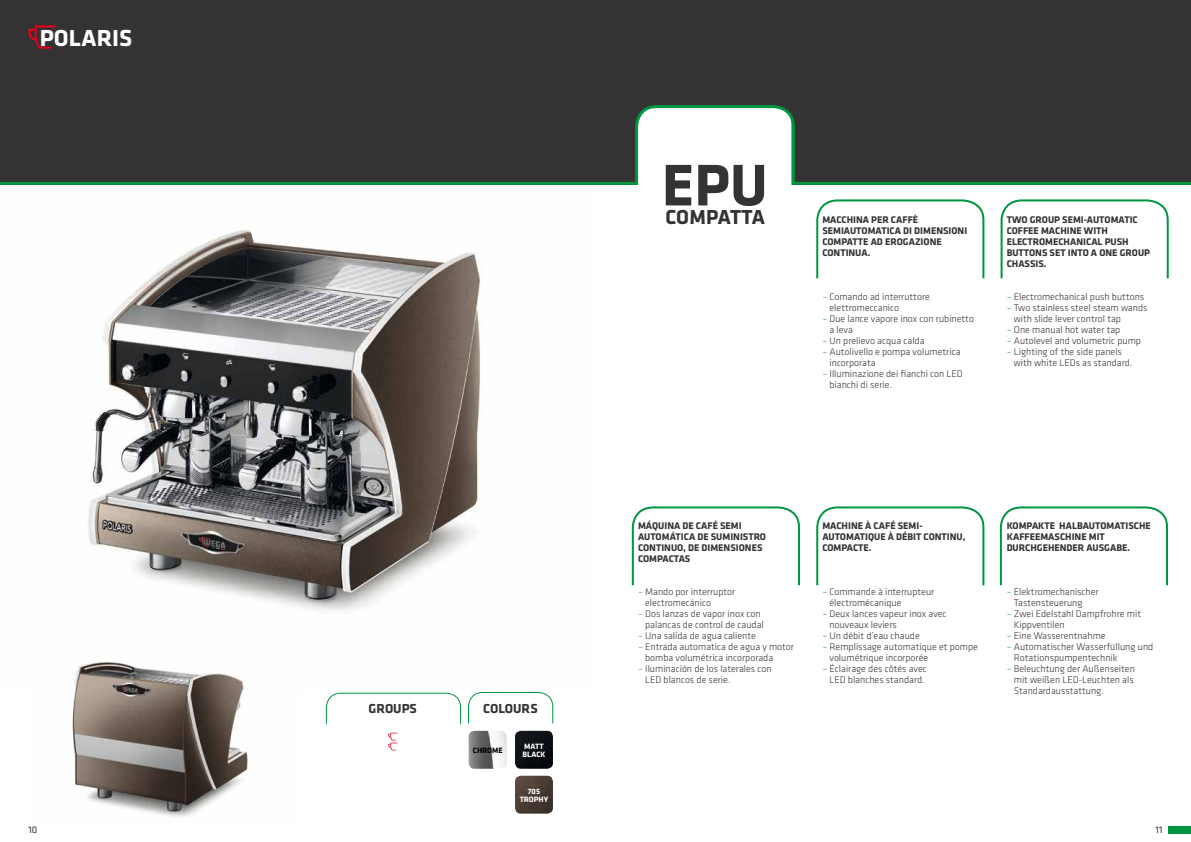
<style>
.page{position:relative;width:1191px;height:842px;background:#fff}
.page>*{position:absolute;margin:0;border:0;box-sizing:border-box;transform-origin:0 0}
.t1{font:700 60.9px "Klavika";color:#343233}
.t2{font:700 24.1px "Klavika";color:#fff}
.t3{font:700 21px "Klavika";letter-spacing:-.005em;color:#343233}
.t4{font:700 13.5px "Klavika";color:#343233}
.t5{font:300 10px/11px "Klavika";color:#343233}
.t6{font:700 10px/11px "Klavika";color:#343233}
.t7{font:10px "Klavika";color:#343233}
.t8{font:700 8px/8px "Klavika";color:#fff}
.t9{font:700 8px "Klavika";color:#000}
.s1{color:#00953f}
</style>
<div class="page">
<img style="left:88px;top:229px;width:393px;height:381px">
<img style="left:72px;top:662px;width:179px;height:155px">
<div style="left:0;top:0;width:1191px;height:184px;background:#343233"></div>
<div style="left:1168px;top:826px;width:23px;height:7px;background:#00953f"></div>
<svg style="left:0;top:105px;width:1191px;height:80px"></svg>
<svg style="left:816px;top:199px;width:169px;height:80px"></svg>
<svg style="left:816px;top:506px;width:169px;height:80px"></svg>
<svg style="left:631px;top:506px;width:169px;height:80px"></svg>
<svg style="left:1000px;top:199px;width:169px;height:80px"></svg>
<svg style="left:999px;top:506px;width:169px;height:80px"></svg>
<svg style="left:28px;top:25px;width:28px;height:24px"></svg>
<img style="left:515px;top:776px;width:38px;height:38px">
<svg style="left:468px;top:692px;width:86px;height:32px"></svg>
<img style="left:468px;top:731px;width:38px;height:38px">
<img style="left:515px;top:731px;width:38px;height:38px">
<svg style="left:325px;top:692px;width:136px;height:33px"></svg>
<svg style="left:388px;top:733px;width:9px;height:17px"></svg>
<h2 class="t2" style="left:40px;top:20px;width:94px">POLARIS</h2>
<h3 class="t4" style="left:369px;top:699px;width:50px">GROUPS</h3>
<h3 class="t4" style="left:483px;top:698px;width:56px">COLOURS</h3>
<p class="t9" style="left:473px;top:744px;width:31px">CHROME</p>
<p class="t8" style="left:522px;top:742px;width:24px">MATT<br>BLACK</p>
<p class="t8" style="left:520px;top:787px;width:30px;text-align:center">705<br>TROPHY</p>
<h1 class="t1" style="left:662px;top:141px;width:107px">EPU</h1>
<h3 class="t3" style="left:665px;top:202px;width:101px">COMPATTA</h3>
<p class="t6" style="left:822px;top:214px;width:146px">MACCHINA PER CAFFÈ<br>SEMIAUTOMATICA DI DIMENSIONI<br>COMPATTE AD EROGAZIONE<br>CONTINUA.</p>
<p class="t5" style="left:829px;top:291px;width:102px;text-indent:-7px"><span class="s1">–</span> Comando ad interruttore elettromeccanico</p>
<p class="t5" style="left:829px;top:313px;width:146px;text-indent:-7px"><span class="s1">–</span> Due lance vapore inox con rubinetto a leva</p>
<p class="t5" style="left:822px;top:335px;width:104px"><span class="s1">–</span> Un prelievo acqua calda</p>
<p class="t5" style="left:829px;top:346px;width:133px;text-indent:-7px"><span class="s1">–</span> Autolivello e pompa volumetrica incorporata</p>
<p class="t5" style="left:829px;top:368px;width:135px;text-indent:-7px"><span class="s1">–</span> Illuminazione dei fianchi con LED bianchi di serie.</p>
<p class="t6" style="left:1006px;top:214px;width:145px">TWO GROUP SEMI-AUTOMATIC<br>COFFEE MACHINE WITH<br>ELECTROMECHANICAL PUSH<br>BUTTONS SET INTO A ONE GROUP<br>CHASSIS.</p>
<p class="t5" style="left:1006px;top:291px;width:139px"><span class="s1">–</span> Electromechanical push buttons</p>
<p class="t5" style="left:1013px;top:302px;width:135px;text-indent:-7px"><span class="s1">–</span> Two stainless steel steam wands with slide lever control tap</p>
<p class="t5" style="left:1006px;top:324px;width:115px"><span class="s1">–</span> One manual hot water tap</p>
<p class="t5" style="left:1006px;top:335px;width:136px"><span class="s1">–</span> Autolevel and volumetric pump</p>
<p class="t5" style="left:1013px;top:346px;width:120px;text-indent:-7px"><span class="s1">–</span> Lighting of the side panels with white LEDs as standard.</p>
<p class="t6" style="left:638px;top:520px;width:130px">MÁQUINA DE CAFÉ SEMI<br>AUTOMÁTICA DE SUMINISTRO<br>CONTINUO, DE DIMENSIONES<br>COMPACTAS</p>
<p class="t5" style="left:645px;top:586px;width:92px;text-indent:-7px"><span class="s1">–</span> Mando por interruptor electromecánico</p>
<p class="t5" style="left:645px;top:608px;width:120px;text-indent:-7px"><span class="s1">–</span> Dos lanzas de vapor inox con palancas de control de caudal</p>
<p class="t5" style="left:638px;top:630px;width:119px"><span class="s1">–</span> Una salida de agua caliente</p>
<p class="t5" style="left:645px;top:641px;width:150px;text-indent:-7px"><span class="s1">–</span> Entrada automatica de agua y motor bomba volumétrica incorporada</p>
<p class="t5" style="left:645px;top:663px;width:128px;text-indent:-7px"><span class="s1">–</span> Iluminación de los laterales con<br>LED blancos de serie.</p>
<p class="t6" style="left:822px;top:520px;width:145px">MACHINE À CAFÉ SEMI-<br>AUTOMATIQUE À DÉBIT CONTINU,<br>COMPACTE.</p>
<p class="t5" style="left:829px;top:586px;width:106px;text-indent:-7px"><span class="s1">–</span> Commande à interrupteur électromécanique</p>
<p class="t5" style="left:829px;top:608px;width:119px;text-indent:-7px"><span class="s1">–</span> Deux lances vapeur inox avec nouveaux leviers</p>
<p class="t5" style="left:822px;top:630px;width:99px"><span class="s1">–</span> Un débit d’eau chaude</p>
<p class="t5" style="left:829px;top:641px;width:150px;text-indent:-7px"><span class="s1">–</span> Remplissage automatique et pompe volumétrique incorporée</p>
<p class="t5" style="left:822px;top:663px;width:106px;text-align:center"><span class="s1">–</span> Éclairage des côtés avec<br>LED blanches standard.</p>
<p class="t6" style="left:1006px;top:520px;width:146px">KOMPAKTE HALBAUTOMATISCHE<br>KAFFEEMASCHINE MIT<br>DURCHGEHENDER AUSGABE.</p>
<p class="t5" style="left:1013px;top:586px;width:86px;text-indent:-7px"><span class="s1">–</span> Elektromechanischer<br>Tastensteuerung</p>
<p class="t5" style="left:1013px;top:608px;width:129px;text-indent:-7px"><span class="s1">–</span> Zwei Edelstahl Dampfrohre mit<br>Kippventilen</p>
<p class="t5" style="left:1006px;top:630px;width:100px"><span class="s1">–</span> Eine Wasserentnahme</p>
<p class="t5" style="left:1013px;top:641px;width:141px;text-indent:-7px"><span class="s1">–</span> Automatischer Wasserfüllung und<br>Rotationspumpentechnik</p>
<p class="t5" style="left:1013px;top:663px;width:123px;text-align:justify;text-indent:-7px"><span class="s1">–</span> Beleuchtung der Außenseiten mit weißen LED-Leuchten als Standardausstattung.</p>
<p class="t7" style="left:28px;top:823px;width:11px">10</p>
<p class="t7" style="left:1155px;top:823px;width:8px">11</p>
</div>
